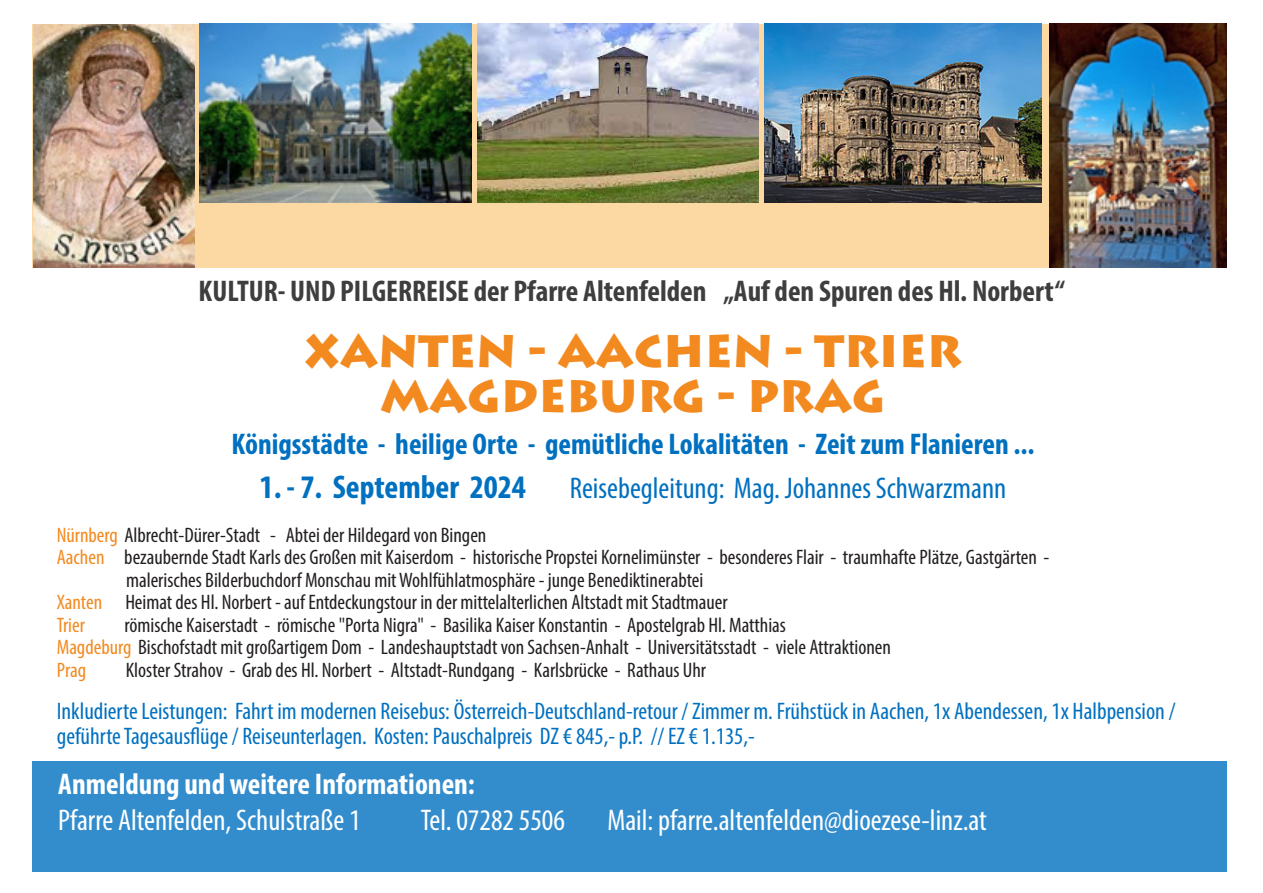
<style>
.page{position:relative;width:1263px;height:893px;background:#fff}
.page>*{position:absolute;margin:0;border:0;box-sizing:border-box;transform-origin:0 0}
.t1{font:900 45px/45px "Lithos Pro";color:#f28a20;text-align:center}
.t2{font:700 condensed 33px "Myriad Pro";color:#0070c0}
.t3{font:condensed 30px "Myriad Pro";color:#fff}
.t4{font:700 condensed 30px "Myriad Pro";color:#3e3e3f}
.t5{font:700 condensed 30px "Myriad Pro";color:#0070c0}
.t6{font:condensed 30px "Myriad Pro";color:#0070c0}
.t7{font:700 condensed 30px "Myriad Pro";color:#fff}
.t8{font:condensed 24px/25.5px "Myriad Pro";color:#0070c0}
.t9{font:condensed 21px/22.5px "Myriad Pro";color:#231f20}
.t10{font:condensed 21px "Myriad Pro";color:#f28a20}
.s1{color:#f28a20}
</style>
<div class="page">
<div style="left:32px;top:24px;width:1194px;height:243px;background:#fcd9a2"></div>
<img style="left:33px;top:25px;width:162px;height:242px">
<img style="left:200px;top:23px;width:271px;height:179px">
<img style="left:764px;top:24px;width:278px;height:178px">
<img style="left:1049px;top:23px;width:177px;height:244px">
<div style="left:32px;top:761px;width:1194px;height:111px;background:#338dcd"></div>
<img style="left:477px;top:23px;width:281px;height:179px">
<h3 class="t4" style="left:199px;top:272px;width:868px">KULTUR- UND PILGERREISE der Pfarre Altenfelden „Auf den Spuren des Hl. Norbert“</h3>
<h1 class="t1" style="left:304px;top:329px;width:659px">XANTEN - AACHEN - TRIER<br>MAGDEBURG - PRAG</h1>
<h3 class="t5" style="left:231px;top:426px;width:805px">Königsstädte - heilige Orte - gemütliche Lokalitäten - Zeit zum Flanieren ...</h3>
<h2 class="t2" style="left:260px;top:466px;width:268px">1. - 7. September 2024</h2>
<h3 class="t6" style="left:570px;top:470px;width:438px">Reisebegleitung: Mag. Johannes Schwarzmann</h3>
<p class="t9" style="left:57px;top:523px;width:431px"><span class="s1">Nürnberg</span> Albrecht-Dürer-Stadt - Abtei der Hildegard von Bingen</p>
<p class="t9" style="left:57px;top:546px;width:994px"><span class="s1">Aachen</span> bezaubernde Stadt Karls des Großen mit Kaiserdom - historische Propstei Kornelimünster - besonderes Flair - traumhafte Plätze, Gastgärten -</p>
<p class="t9" style="left:126px;top:568px;width:579px">malerisches Bilderbuchdorf Monschau mit Wohlfühlatmosphäre - junge Benediktinerabtei</p>
<p class="t9" style="left:57px;top:591px;width:672px"><span class="s1">Xanten</span> Heimat des Hl. Norbert - auf Entdeckungstour in der mittelalterlichen Altstadt mit Stadtmauer</p>
<p class="t10" style="left:57px;top:612px;width:30px">Trier</p>
<p class="t9" style="left:57px;top:613px;width:836px;text-indent:68px">römische Kaiserstadt - römische "Porta Nigra" - Basilika Kaiser Konstantin - Apostelgrab Hl. Matthias<br><span class="s1">Magdeburg</span> Bischofstadt mit großartigem Dom - Landeshauptstadt von Sachsen-Anhalt - Universitätsstadt - viele Attraktionen<br><span class="s1">Prag</span></p>
<p class="t9" style="left:126px;top:658px;width:582px">Kloster Strahov - Grab des Hl. Norbert - Altstadt-Rundgang - Karlsbrücke - Rathaus Uhr</p>
<p class="t8" style="left:57px;top:698px;width:1120px">Inkludierte Leistungen: Fahrt im modernen Reisebus: Österreich-Deutschland-retour / Zimmer m. Frühstück in Aachen, 1x Abendessen, 1x Halbpension / geführte Tagesausflüge / Reiseunterlagen. Kosten: Pauschalpreis DZ € 845,- p.P. // EZ € 1.135,-</p>
<h3 class="t7" style="left:58px;top:765px;width:418px">Anmeldung und weitere Informationen:</h3>
<h3 class="t3" style="left:58px;top:802px;width:304px">Pfarre Altenfelden, Schulstraße 1</h3>
<h3 class="t3" style="left:421px;top:802px;width:146px">Tel. 07282 5506</h3>
<h3 class="t3" style="left:607px;top:802px;width:381px">Mail: pfarre.altenfelden@dioezese-linz.at</h3>
</div>
